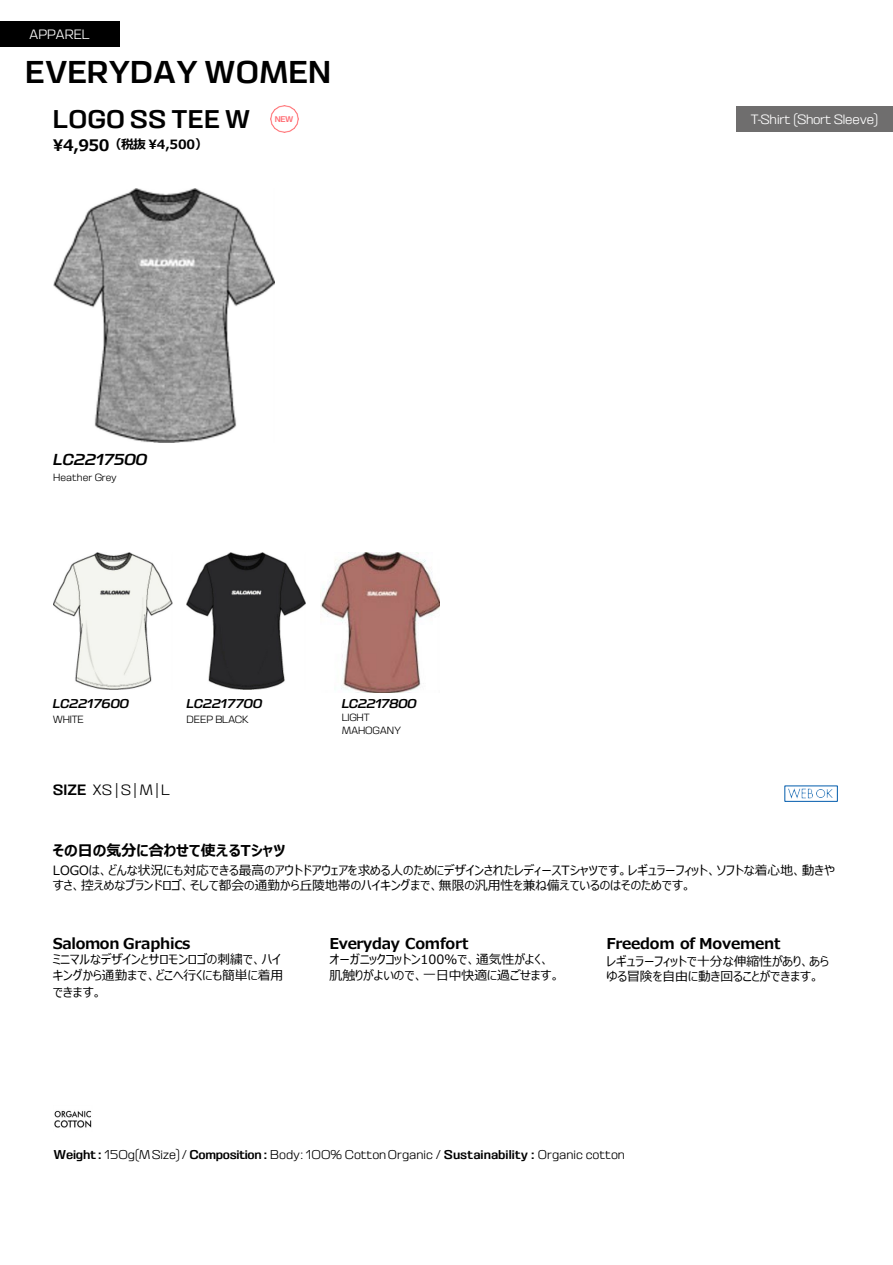
<style>
.page{position:relative;width:893px;height:1265px;background:#fff}
.page>*{position:absolute;margin:0;border:0;box-sizing:border-box;transform-origin:0 0}
.t1{font:31.5px "SALOMON Sans 200 Reg";letter-spacing:-.015em;color:#000}
.t2{font:25.5px "SALOMON Sans 200 Reg";color:#000}
.t3{font:15.9px "SALOMON Sans 200 Reg Slant";letter-spacing:-.02em;color:#000}
.t4{font:700 15px "Meiryo UI";letter-spacing:-.015em;color:#000}
.t5{font:300 15px "SALOMON Sans 200";color:#000}
.t6{font:300 13.5px "SALOMON Sans 200";letter-spacing:-.015em;color:#fff}
.t7{font:12.75px/15.3px "Meiryo UI";color:#000}
.t8{font:300 12.75px "SALOMON Sans 200";color:#000}
.t9{font:12.75px "SALOMON Sans 200 Reg Slant";letter-spacing:-.03em;color:#000}
.t10{font:700 12.75px "Meiryo UI";color:#000}
.t11{font:300 10.5px/12.6px "SALOMON Sans 200";letter-spacing:-.025em;color:#000}
.t12{font:300 10.5px "SALOMON Sans 200";color:#000}
.t13{font:8.25px "SALOMON Sans 200 Reg";color:#ff6f76}
.s1{font-size:15.9px}
.s2{font-family:"SALOMON Sans 200 Reg";font-weight:400}
</style>
<div class="page">
<div style="left:0;top:21px;width:119px;height:26px;background:#000"></div>
<div style="left:736px;top:106px;width:156px;height:26px;background:#6f6e6e"></div>
<img style="left:53px;top:552px;width:119px;height:137px">
<img style="left:187px;top:552px;width:119px;height:137px">
<img style="left:53px;top:189px;width:221px;height:253px">
<img style="left:270px;top:105px;width:29px;height:28px">
<img style="left:788px;top:788px;width:24px;height:10px">
<img style="left:816px;top:789px;width:16px;height:8px">
<img style="left:54px;top:1110px;width:38px;height:18px">
<img style="left:320px;top:552px;width:119px;height:140px">
<p class="t6" style="left:29px;top:26px;width:62px">APPAREL</p>
<p class="t1" style="left:25px;top:54px;width:307px">EVERYDAY WOMEN</p>
<p class="t2" style="left:53px;top:104px;width:199px">LOGO SS TEE W</p>
<p class="t6" style="left:750px;top:111px;width:129px">T-Shirt (Short Sleeve)</p>
<p class="t10" style="left:53px;top:136px;width:156px"><span class="s1">¥4,950</span>（税抜 ¥4,500）</p>
<p class="t13" style="left:275px;top:115px;width:20px">NEW</p>
<p class="t3" style="left:53px;top:450px;width:96px">LC2217500</p>
<p class="t12" style="left:53px;top:471px;width:65px">Heather Grey</p>
<p class="t9" style="left:53px;top:696px;width:78px">LC2217600</p>
<p class="t11" style="left:53px;top:713px;width:33px">WHITE</p>
<p class="t9" style="left:186px;top:696px;width:77px">LC2217700</p>
<p class="t11" style="left:186px;top:713px;width:64px">DEEP BLACK</p>
<p class="t5" style="left:53px;top:781px;width:119px"><span class="s2">SIZE</span> XS|S|M|L</p>
<p class="t9" style="left:341px;top:696px;width:76px">LC2217800</p>
<p class="t11" style="left:341px;top:711px;width:61px">LIGHT<br>MAHOGANY</p>
<p class="t4" style="left:53px;top:840px;width:234px">その日の気分に合わせて使えるTシャツ</p>
<p class="t7" style="left:53px;top:863px;width:783px">LOGOは、どんな状況にも対応できる最高のアウトドアウェアを求める人のためにデザインされたレディースTシャツです。レギュラーフィット、ソフトな着心地、動きやすさ、控えめなブランドロゴ、そして都会の通勤から丘陵地帯のハイキングまで、無限の汎用性を兼ね備えているのはそのためです。</p>
<p class="t4" style="left:53px;top:932px;width:139px">Salomon Graphics</p>
<p class="t7" style="left:53px;top:951px;width:232px;line-height:16.5px">ミニマルなデザインとサロモンロゴの刺繍で、ハイキングから通勤まで、どこへ行くにも簡単に着用できます。</p>
<p class="t4" style="left:329px;top:932px;width:140px">Everyday Comfort</p>
<p class="t7" style="left:329px;top:951px;width:232px;line-height:16.4px">オーガニックコットン100％で、通気性がよく、肌触りがよいので、一日中快適に過ごせます。</p>
<p class="t4" style="left:606px;top:932px;width:176px">Freedom of Movement</p>
<p class="t7" style="left:606px;top:954px;width:224px">レギュラーフィットで十分な伸縮性があり、あらゆる冒険を自由に動き回ることができます。</p>
<p class="t8" style="left:53px;top:1147px;width:573px"><span class="s2">Weight :</span> 150g(MSize)/ <span class="s2">Composition :</span> Body: 100% CottonOrganic / <span class="s2">Sustainability :</span> Organic cotton</p>
</div>
